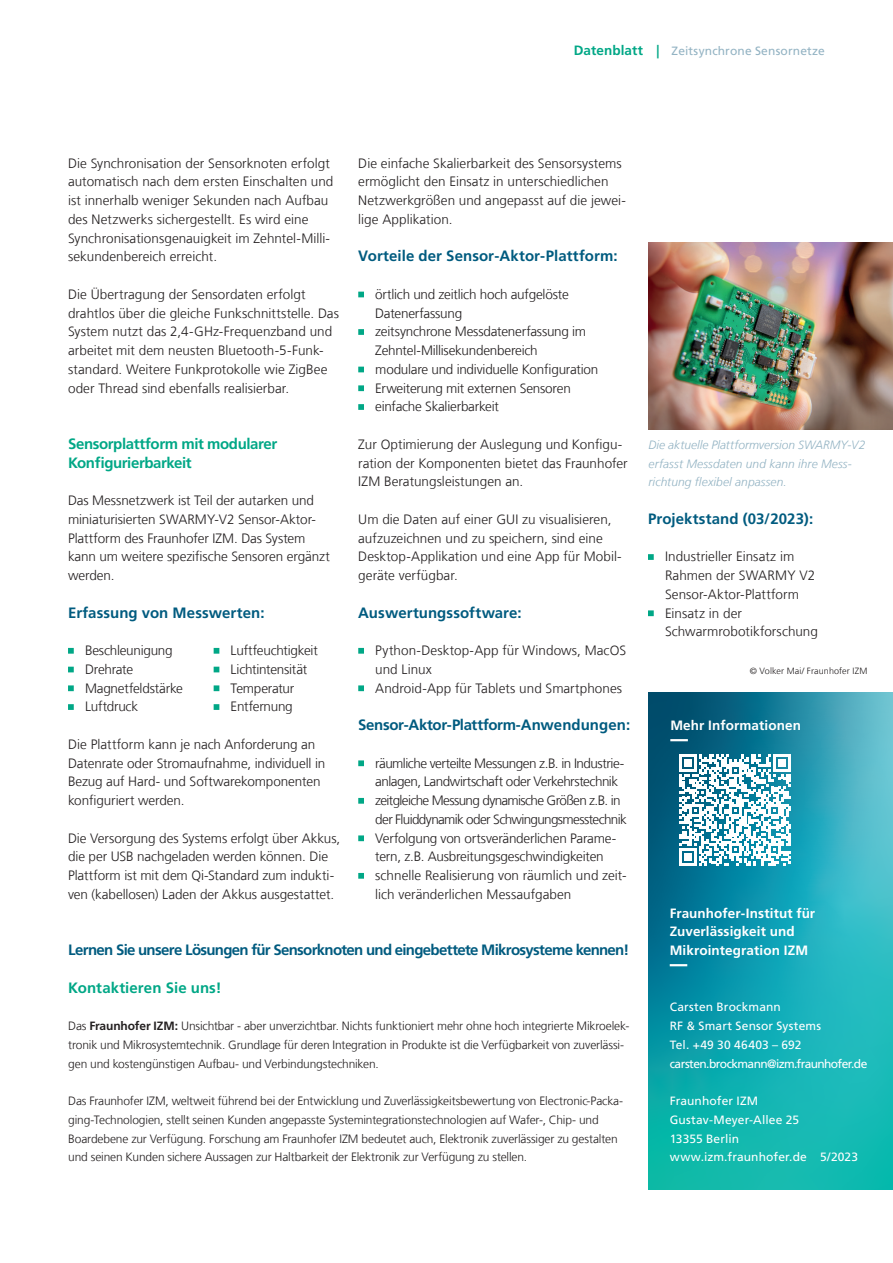
<style>
.page{position:relative;width:893px;height:1263px;background:#fff}
.page>*{position:absolute;margin:0;border:0;box-sizing:border-box;transform-origin:0 0}
.t1{font:700 15px "Frutiger LT Com";letter-spacing:-.005em;color:#005b7f}
.t2{font:700 15px "Frutiger LT Com";letter-spacing:-.045em;color:#005b7f}
.t3{font:700 15px/18.8px "Frutiger LT Com";letter-spacing:-.025em;color:#00a786}
.t4{font:700 15px "Frutiger LT Com";letter-spacing:.005em;color:#00a786}
.t5{font:300 13.5px/18.8px "Frutiger LT Com";letter-spacing:-.005em;color:#231f20}
.t6{font:300 13.5px/18.8px "Frutiger LT Com";letter-spacing:-.03em;color:#231f20}
.t7{font:700 13.5px/18.8px "Frutiger LT Com";letter-spacing:.01em;color:#fff}
.t8{font:300 12px/18.8px "Frutiger LT Com";letter-spacing:-.015em;color:#231f20}
.t9{font:12px/18.8px "Frutiger LT Com";letter-spacing:.01em;color:#fff}
.t10{font:italic 300 12px/18.8px "Frutiger LT Com";letter-spacing:.005em;color:#93b3c3}
.t11{font:12px "Frutiger LT Com";letter-spacing:.015em;color:#93b3c3}
.t12{font:300 9px "Frutiger LT Com";letter-spacing:.015em;color:#231f20}
.s1{font-weight:700;font-size:13.5px;color:#00a786}
.s2{font-weight:700}
</style>
<div class="page">
<svg style="left:648px;top:693px;width:245px;height:496px;background:#19a1ae"></svg>
<svg style="left:670px;top:739px;width:198px;height:2px"></svg>
<svg style="left:679px;top:754px;width:112px;height:112px"></svg>
<svg style="left:358px;top:292px;width:6px;height:5px"></svg>
<svg style="left:358px;top:329px;width:6px;height:6px"></svg>
<svg style="left:358px;top:367px;width:6px;height:5px"></svg>
<svg style="left:358px;top:385px;width:6px;height:6px"></svg>
<svg style="left:358px;top:404px;width:6px;height:6px"></svg>
<svg style="left:358px;top:648px;width:6px;height:6px"></svg>
<svg style="left:358px;top:685px;width:6px;height:6px"></svg>
<svg style="left:358px;top:760px;width:6px;height:6px"></svg>
<svg style="left:358px;top:798px;width:6px;height:6px"></svg>
<svg style="left:358px;top:835px;width:6px;height:6px"></svg>
<svg style="left:358px;top:873px;width:6px;height:6px"></svg>
<svg style="left:670px;top:964px;width:197px;height:2px"></svg>
<svg style="left:68px;top:648px;width:6px;height:6px"></svg>
<svg style="left:68px;top:667px;width:6px;height:5px"></svg>
<svg style="left:68px;top:685px;width:6px;height:6px"></svg>
<svg style="left:68px;top:704px;width:6px;height:6px"></svg>
<svg style="left:214px;top:648px;width:6px;height:6px"></svg>
<svg style="left:214px;top:667px;width:6px;height:5px"></svg>
<svg style="left:214px;top:685px;width:6px;height:6px"></svg>
<svg style="left:214px;top:704px;width:6px;height:6px"></svg>
<svg style="left:648px;top:554px;width:6px;height:6px"></svg>
<svg style="left:648px;top:610px;width:6px;height:6px"></svg>
<img style="left:648px;top:242px;width:245px;height:188px">
<p class="t11" style="left:574px;top:44px;width:253px"><span class="s1">Datenblatt |</span> Zeitsynchrone Sensornetze</p>
<p class="t5" style="left:68px;top:154px;width:267px">Die Synchronisation der Sensorknoten erfolgt automatisch nach dem ersten Einschalten und ist innerhalb weniger Sekunden nach Aufbau des Netzwerks sichergestellt. Es wird eine Synchronisationsgenauigkeit im Zehntel-Milli&shy;sekundenbereich erreicht.</p>
<p class="t5" style="left:68px;top:285px;width:272px">Die Übertragung der Sensordaten erfolgt drahtlos über die gleiche Funkschnittstelle. Das System nutzt das 2,4-GHz-Frequenzband und arbeitet mit dem neusten Bluetooth-5-Funk&shy;standard. Weitere Funkprotokolle wie ZigBee oder Thread sind ebenfalls realisierbar.</p>
<p class="t3" style="left:68px;top:434px;width:211px">Sensorplattform mit modularer<br>Konfigurierbarkeit</p>
<p class="t5" style="left:68px;top:491px;width:263px">Das Messnetzwerk ist Teil der autarken und miniaturisierten SWARMY-V2 Sensor-Aktor-Plattform des Fraunhofer IZM. Das System kann um weitere spezifische Sensoren ergänzt werden.</p>
<p class="t1" style="left:68px;top:604px;width:198px">Erfassung von Messwerten:</p>
<p class="t5" style="left:85px;top:641px;width:99px">Beschleunigung<br>Drehrate<br>Magnetfeldstärke<br>Luftdruck</p>
<p class="t5" style="left:231px;top:641px;width:89px">Luftfeuchtigkeit<br>Lichtintensität<br>Temperatur<br>Entfernung</p>
<p class="t5" style="left:68px;top:735px;width:259px">Die Plattform kann je nach Anforderung an Datenrate oder Stromaufnahme, individuell in Bezug auf Hard- und Softwarekomponenten konfiguriert werden.</p>
<p class="t5" style="left:68px;top:829px;width:274px">Die Versorgung des Systems erfolgt über Akkus, die per USB nachgeladen werden können. Die Plattform ist mit dem Qi-Standard zum indukti&shy;ven (kabellosen) Laden der Akkus ausgestattet.</p>
<p class="t5" style="left:358px;top:154px;width:269px">Die einfache Skalierbarkeit des Sensorsystems ermöglicht den Einsatz in unterschiedlichen Netzwerkgrößen und angepasst auf die jewei&shy;lige Applikation.</p>
<p class="t1" style="left:358px;top:247px;width:261px">Vorteile der Sensor-Aktor-Plattform:</p>
<p class="t5" style="left:375px;top:285px;width:225px">örtlich und zeitlich hoch aufgelöste<br>Datenerfassung<br>zeitsynchrone Messdatenerfassung im<br>Zehntel-Millisekundenbereich<br>modulare und individuelle Konfiguration<br>Erweiterung mit externen Sensoren einfache Skalierbarkeit</p>
<p class="t5" style="left:358px;top:435px;width:271px">Zur Optimierung der Auslegung und Konfigu&shy;ration der Komponenten bietet das Fraunhofer<br>IZM Beratungsleistungen an.</p>
<p class="t5" style="left:358px;top:510px;width:265px">Um die Daten auf einer GUI zu visualisieren, aufzuzeichnen und zu speichern, sind eine Desktop-Applikation und eine App für Mobil&shy;geräte verfügbar.</p>
<p class="t1" style="left:358px;top:604px;width:165px">Auswertungssoftware:</p>
<p class="t5" style="left:375px;top:641px;width:253px">Python-Desktop-App für Windows, MacOS und Linux<br>Android-App für Tablets und Smartphones</p>
<p class="t1" style="left:358px;top:716px;width:273px">Sensor-Aktor-Plattform-Anwendungen:</p>
<p class="t6" style="left:375px;top:754px;width:253px">räumliche verteilte Messungen z.B. in Industrie&shy;anlagen, Landwirtschaft oder Verkehrstechnik zeitgleiche Messung dynamische Größen z.B. in der Fluiddynamik oder Schwingungsmesstechnik Verfolgung von ortsveränderlichen Parame&shy;tern, z.B. Ausbreitungsgeschwindigkeiten schnelle Realisierung von räumlich und zeit&shy;lich veränderlichen Messaufgaben</p>
<p class="t10" style="left:648px;top:435px;width:218px">Die aktuelle Plattformversion SWARMY-V2 erfasst Messdaten und kann ihre Mess&shy;richtung flexibel anpassen.</p>
<p class="t1" style="left:648px;top:510px;width:167px">Projektstand (03/2023):</p>
<p class="t5" style="left:665px;top:547px;width:154px">Industrieller Einsatz im<br>Rahmen der SWARMY V2<br>Sensor-Aktor-Plattform<br>Einsatz in der<br>Schwarmrobotikforschung</p>
<p class="t12" style="left:750px;top:665px;width:119px">© Volker Mai/ Fraunhofer IZM</p>
<p class="t7" style="left:670px;top:716px;width:132px">Mehr Informationen</p>
<p class="t2" style="left:68px;top:941px;width:562px">Lernen Sie unsere Lösungen für Sensorknoten und eingebettete Mikrosysteme kennen!</p>
<p class="t4" style="left:68px;top:979px;width:155px">Kontaktieren Sie uns!</p>
<p class="t8" style="left:68px;top:1017px;width:563px">Das <span class="s2">Fraunhofer IZM:</span> Unsichtbar - aber unverzichtbar. Nichts funktioniert mehr ohne hoch integrierte Mikroelek&shy;tronik und Mikrosystemtechnik. Grundlage für deren Integration in Produkte ist die Verfügbarkeit von zuverlässi&shy;gen und kostengünstigen Aufbau- und Verbindungstechniken.</p>
<p class="t8" style="left:68px;top:1092px;width:556px">Das Fraunhofer IZM, weltweit führend bei der Entwicklung und Zuverlässigkeitsbewertung von Electronic-Packa&shy;ging-Technologien, stellt seinen Kunden angepasste Systemintegrationstechnologien auf Wafer-, Chip- und Boardebene zur Verfügung. Forschung am Fraunhofer IZM bedeutet auch, Elektronik zuverlässiger zu gestalten und seinen Kunden sichere Aussagen zur Haltbarkeit der Elektronik zur Verfügung zu stellen.</p>
<p class="t7" style="left:670px;top:904px;width:147px">Fraunhofer-Institut für<br>Zuverlässigkeit und<br>Mikrointegration IZM</p>
<p class="t9" style="left:670px;top:998px;width:199px">Carsten Brockmann<br>RF &amp; Smart Sensor Systems<br>Tel. +49 30 46403 – 692 carsten.brockmann@izm.fraunhofer.de</p>
<p class="t9" style="left:670px;top:1092px;width:190px">Fraunhofer IZM<br>Gustav-Meyer-Allee 25<br>13355 Berlin www.izm.fraunhofer.de 5/2023</p>
</div>
